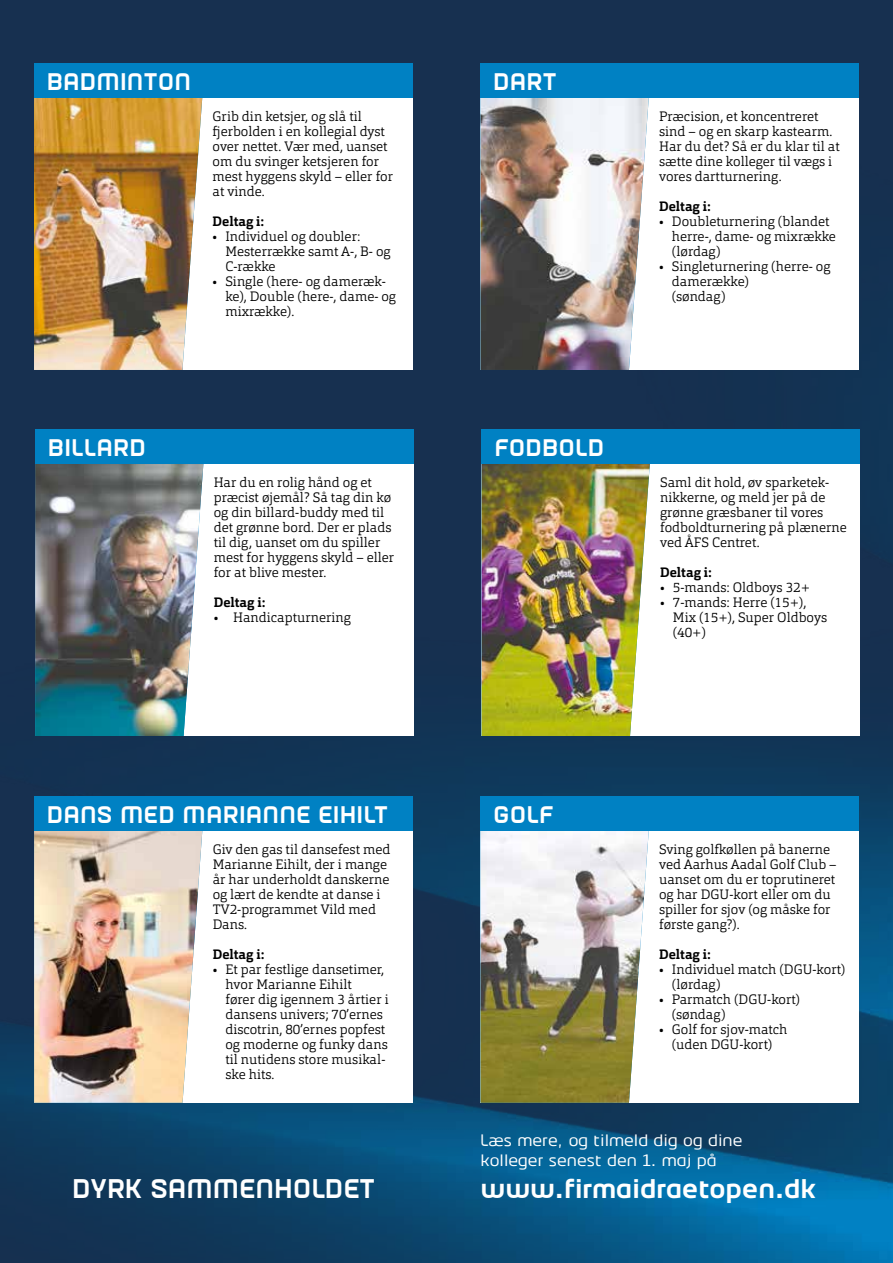
<style>
.page{position:relative;width:893px;height:1263px;background:#173050}
.page>*{position:absolute;margin:0;border:0;box-sizing:border-box;transform-origin:0 0}
.t1{font:700 27px "Firm";color:#fff}
.t2{font:700 24px "Firm";letter-spacing:.005em;color:#fff}
.t3{font:16.5px/19.8px "Firm";color:#fff}
.t4{font:300 13.5px/15px "Orgon Slab";color:#000}
.t5{font:700 13.5px "Orgon Slab";color:#000}
</style>
<div class="page">
<img style="left:0;top:63px;width:893px;height:1200px">
<div style="left:34px;top:64px;width:378px;height:306px;background:#fff"></div>
<img style="left:34px;top:98px;width:169px;height:272px">
<div style="left:34px;top:64px;width:378px;height:34px;background:#0081c3"></div>
<div style="left:480px;top:64px;width:379px;height:306px;background:#fff"></div>
<img style="left:480px;top:98px;width:169px;height:272px">
<div style="left:480px;top:64px;width:379px;height:34px;background:#0081c3"></div>
<div style="left:35px;top:430px;width:379px;height:306px;background:#fff"></div>
<img style="left:35px;top:464px;width:169px;height:272px">
<div style="left:35px;top:430px;width:379px;height:34px;background:#0081c3"></div>
<div style="left:482px;top:430px;width:378px;height:306px;background:#fff"></div>
<img style="left:482px;top:464px;width:168px;height:272px">
<div style="left:482px;top:430px;width:378px;height:34px;background:#0081c3"></div>
<div style="left:34px;top:797px;width:379px;height:306px;background:#fff"></div>
<img style="left:34px;top:831px;width:169px;height:272px">
<div style="left:34px;top:797px;width:379px;height:34px;background:#0081c3"></div>
<div style="left:480px;top:797px;width:379px;height:306px;background:#fff"></div>
<img style="left:480px;top:796px;width:171px;height:307px">
<div style="left:480px;top:797px;width:379px;height:34px;background:#0081c3"></div>
<h2 class="t2" style="left:47px;top:67px;width:146px">BADMINTON</h2>
<h2 class="t2" style="left:493px;top:67px;width:65px">DART</h2>
<p class="t4" style="left:213px;top:108px;width:182px">Grib din ketsjer, og slå til fjerbolden i en kollegial dyst over nettet. Vær med, uanset om du svinger ketsjeren for mest hyggens skyld – eller for at vinde.</p>
<p class="t5" style="left:213px;top:212px;width:53px">Deltag i:</p>
<p class="t4" style="left:225px;top:228px;width:167px;text-indent:-13px">• Individuel og doubler:<br>Mesterrække samt A-, B- og<br>C-række</p>
<p class="t4" style="left:225px;top:273px;width:172px;text-indent:-13px">• Single (here- og dameræk&shy;ke), Double (here-, dame- og mixrække).</p>
<p class="t4" style="left:659px;top:108px;width:182px">Præcision, et koncentreret sind – og en skarp kastearm.<br>Har du det? Så er du klar til at sætte dine kolleger til vægs i vores dartturnering.</p>
<p class="t5" style="left:659px;top:197px;width:53px">Deltag i:</p>
<p class="t4" style="left:672px;top:213px;width:166px;text-indent:-13px">• Doubleturnering (blandet herre-, dame- og mixrække (lørdag)</p>
<p class="t4" style="left:672px;top:258px;width:160px;text-indent:-13px">• Singleturnering (herre- og damerække)<br>(søndag)</p>
<h2 class="t2" style="left:48px;top:433px;width:100px">BILLARD</h2>
<h2 class="t2" style="left:494px;top:433px;width:112px">FODBOLD</h2>
<p class="t4" style="left:214px;top:474px;width:182px">Har du en rolig hånd og et præcist øjemål? Så tag din kø og din billard-buddy med til det grønne bord. Der er plads til dig, uanset om du spiller mest for hyggens skyld – eller for at blive mester.</p>
<p class="t5" style="left:214px;top:593px;width:53px">Deltag i:</p>
<p class="t4" style="left:214px;top:609px;width:139px">• Handicapturnering</p>
<p class="t4" style="left:660px;top:474px;width:188px">Saml dit hold, øv sparketek&shy;nikkerne, og meld jer på de grønne græsbaner til vores fodboldturnering på plænerne ved ÅFS Centret.</p>
<p class="t5" style="left:660px;top:563px;width:53px">Deltag i:</p>
<p class="t4" style="left:660px;top:579px;width:152px">• 5-mands: Oldboys 32+</p>
<p class="t4" style="left:673px;top:594px;width:156px;text-indent:-13px">• 7-mands: Herre (15+),<br>Mix (15+), Super Oldboys (40+)</p>
<h2 class="t2" style="left:47px;top:800px;width:342px">DANS MED MARIANNE EIHILT</h2>
<h2 class="t2" style="left:493px;top:800px;width:61px">GOLF</h2>
<p class="t4" style="left:213px;top:841px;width:179px">Giv den gas til dansefest med<br>Marianne Eihilt, der i mange år har underholdt danskerne og lært de kendte at danse i<br>TV2-programmet Vild med<br>Dans.</p>
<p class="t5" style="left:213px;top:945px;width:53px">Deltag i:</p>
<p class="t4" style="left:225px;top:961px;width:165px;text-indent:-13px">• Et par festlige dansetimer, hvor Marianne Eihilt<br>fører dig igennem 3 årtier i dansens univers; 70’ernes discotrin, 80’ernes popfest og moderne og funky dans til nutidens store musikal&shy;ske hits.</p>
<p class="t4" style="left:659px;top:841px;width:179px">Sving golfkøllen på banerne ved Aarhus Aadal Golf Club – uanset om du er toprutineret og har DGU-kort eller om du spiller for sjov (og måske for første gang?).</p>
<p class="t5" style="left:659px;top:945px;width:53px">Deltag i:</p>
<p class="t4" style="left:672px;top:961px;width:175px;text-indent:-13px">• Individuel match (DGU-kort) (lørdag)</p>
<p class="t4" style="left:672px;top:991px;width:130px;text-indent:-13px">• Parmatch (DGU-kort) (søndag)</p>
<p class="t4" style="left:659px;top:1021px;width:130px;text-align:center">• Golf for sjov-match (uden DGU-kort)</p>
<h1 class="t1" style="left:72px;top:1173px;width:304px">DYRK SAMMENHOLDET</h1>
<p class="t3" style="left:480px;top:1130px;width:264px">Læs mere, og tilmeld dig og dine kolleger senest den 1. maj på</p>
<h1 class="t1" style="left:480px;top:1173px;width:337px">www.firmaidraetopen.dk</h1>
</div>
